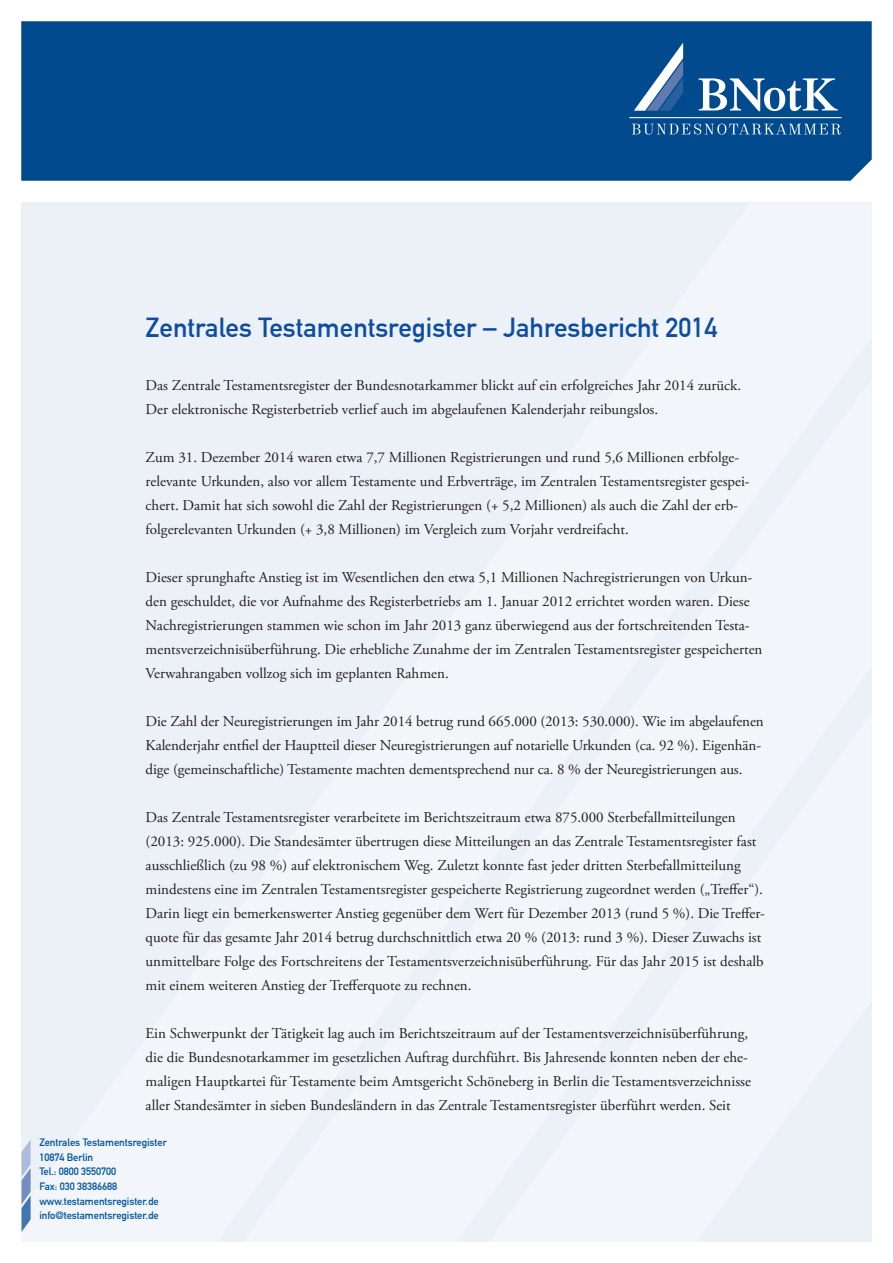
<style>
.page{position:relative;width:893px;height:1263px;background:#fff}
.page>*{position:absolute;margin:0;border:0;box-sizing:border-box;transform-origin:0 0}
.Subheadline{font:27px "DIN Mittelschrift LT";color:#0d4da1}
.Absatz_flatter{font:15px/24px "Adobe Garamond Pro";color:#231f20}
.t1{font:10.5px/14.7px "DIN Mittelschrift LT";letter-spacing:-.005em;color:#01529a}
</style>
<div class="page">
<div style="left:21px;top:202px;width:851px;height:1040px;background:#ecf0f7"></div>
<div style="left:168px;top:378px;width:704px;height:864px;background:#f2f5f9"></div>
<div style="left:414px;top:712px;width:458px;height:530px;background:#f2f5f9"></div>
<svg style="left:22px;top:1139px;width:9px;height:93px"></svg>
<div style="left:21px;top:21px;width:851px;height:160px;background:#004a8d"></div>
<svg style="left:634px;top:43px;width:49px;height:68px"></svg>
<hr style="left:629px;top:117px;width:213px;height:1px;background:#fff">
<svg style="left:632px;top:124px;width:209px;height:11px;background:#3670a5"></svg>
<svg style="left:699px;top:78px;width:139px;height:33px"></svg>
<p class="Subheadline" style="left:146px;top:312px;width:573px">Zentrales Testamentsregister – Jahresbericht 2014</p>
<p class="Absatz_flatter" style="left:146px;top:374px;width:597px">Das Zentrale Testamentsregister der Bundesnotarkammer blickt auf ein erfolgreiches Jahr 2014 zurück.<br>Der elektronische Registerbetrieb verlief auch im abgelaufenen Kalenderjahr reibungslos.</p>
<p class="Absatz_flatter" style="left:146px;top:446px;width:606px">Zum 31. Dezember 2014 waren etwa 7,7 Millionen Registrierungen und rund 5,6 Millionen erbfolge&shy;relevante Urkunden, also vor allem Testamente und Erbverträge, im Zentralen Testamentsregister gespei&shy;chert. Damit hat sich sowohl die Zahl der Registrierungen (+ 5,2 Millionen) als auch die Zahl der erb&shy;folgerelevanten Urkunden (+ 3,8 Millionen) im Vergleich zum Vorjahr verdreifacht.</p>
<p class="Absatz_flatter" style="left:146px;top:566px;width:618px">Dieser sprunghafte Anstieg ist im Wesentlichen den etwa 5,1 Millionen Nachregistrierungen von Urkun&shy;den geschuldet, die vor Aufnahme des Registerbetriebs am 1. Januar 2012 errichtet worden waren. Diese Nachregistrierungen stammen wie schon im Jahr 2013 ganz überwiegend aus der fortschreitenden Testa&shy;mentsverzeichnisüberführung. Die erhebliche Zunahme der im Zentralen Testamentsregister gespeicherten Verwahrangaben vollzog sich im geplanten Rahmen.</p>
<p class="Absatz_flatter" style="left:146px;top:710px;width:620px">Die Zahl der Neuregistrierungen im Jahr 2014 betrug rund 665.000 (2013: 530.000). Wie im abgelaufenen<br>Kalenderjahr entfiel der Hauptteil dieser Neuregistrierungen auf notarielle Urkunden (ca. 92 %). Eigenhän&shy;dige (gemeinschaftliche) Testamente machten dementsprechend nur ca. 8 % der Neuregistrierungen aus.</p>
<p class="Absatz_flatter" style="left:146px;top:806px;width:621px">Das Zentrale Testamentsregister verarbeitete im Berichtszeitraum etwa 875.000 Sterbefallmitteilungen (2013: 925.000). Die Standesämter übertrugen diese Mitteilungen an das Zentrale Testamentsregister fast ausschließlich (zu 98 %) auf elektronischem Weg. Zuletzt konnte fast jeder dritten Sterbefallmitteilung mindestens eine im Zentralen Testamentsregister gespeicherte Registrierung zugeordnet werden („Treffer“).<br>Darin liegt ein bemerkenswerter Anstieg gegenüber dem Wert für Dezember 2013 (rund 5 %). Die Treffer&shy;quote für das gesamte Jahr 2014 betrug durchschnittlich etwa 20 % (2013: rund 3 %). Dieser Zuwachs ist unmittelbare Folge des Fortschreitens der Testamentsverzeichnisüberführung. Für das Jahr 2015 ist deshalb mit einem weiteren Anstieg der Trefferquote zu rechnen.</p>
<p class="Absatz_flatter" style="left:146px;top:1022px;width:607px">Ein Schwerpunkt der Tätigkeit lag auch im Berichtszeitraum auf der Testamentsverzeichnisüberführung, die die Bundesnotarkammer im gesetzlichen Auftrag durchführt. Bis Jahresende konnten neben der ehe&shy;maligen Hauptkartei für Testamente beim Amtsgericht Schöneberg in Berlin die Testamentsverzeichnisse aller Standesämter in sieben Bundesländern in das Zentrale Testamentsregister überführt werden. Seit</p>
<p class="t1" style="left:39px;top:1135px;width:129px">Zentrales Testamentsregister</p>
<p class="t1" style="left:39px;top:1150px;width:78px">10874 Berlin<br>Tel.: 0800 3550700</p>
<p class="t1" style="left:39px;top:1179px;width:79px">Fax: 030 38386688</p>
<p class="t1" style="left:39px;top:1194px;width:121px">www.testamentsregister.de</p>
<p class="t1" style="left:39px;top:1208px;width:121px">info@testamentsregister.de</p>
</div>
